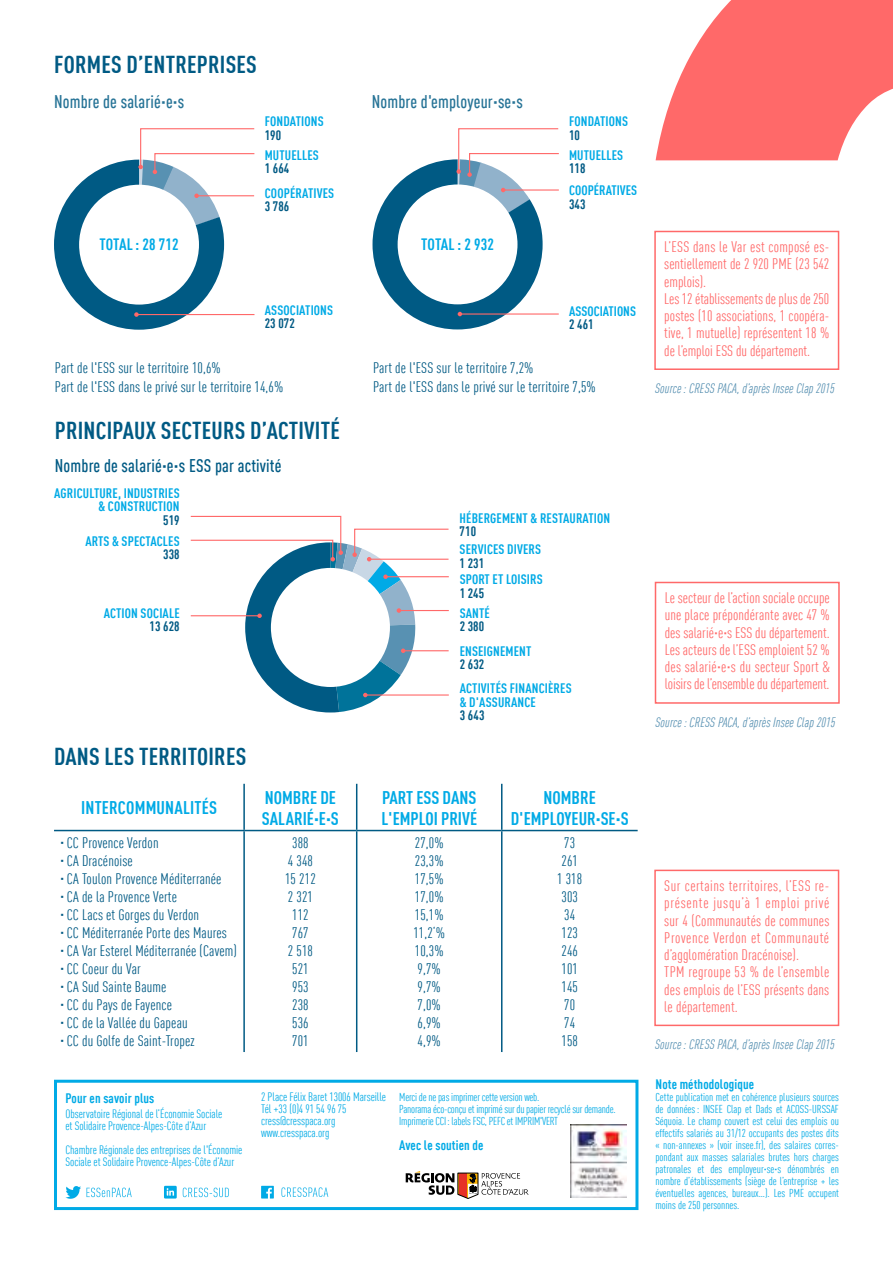
<style>
.page{position:relative;width:893px;height:1263px;background:#fff}
.page>*{position:absolute;margin:0;border:0;box-sizing:border-box;transform-origin:0 0}
.t1{font:700 condensed 24px "DIN Offc";letter-spacing:.01em;color:#005a84}
.t2{font:700 condensed 18px/21px "DIN Offc";color:#00aae6}
.t3{font:500 condensed 18px "DIN Offc";letter-spacing:.01em;color:#267396}
.t4{font:500 condensed 18px "DIN Offc";letter-spacing:.01em;color:#005a84}
.t5{font:700 condensed 16.2px "DIN Offc";letter-spacing:.01em;color:#00aae6}
.t6{font:condensed 15px/17.2px "DIN Offc";letter-spacing:.01em;color:#ff6969}
.t7{font:condensed 15px/18px "DIN Offc";letter-spacing:.01em;color:#005a84}
.t8{font:700 condensed 13.5px/13.5px "DIN Offc";letter-spacing:.01em;color:#00aae6;text-align:right}
.t9{font:italic condensed 13.5px "DIN Offc";letter-spacing:.01em;color:#5891b2}
.t10{font:700 condensed 13.5px "DIN Offc";letter-spacing:.01em;color:#005a84}
.t11{font:condensed 12px/12px "DIN Offc";letter-spacing:-.005em;color:#00aae6}
.t12{font:condensed 11.25px/12px "DIN Offc";letter-spacing:-.02em;color:#00aae6;text-align:justify}
.s1{font-size:16.5px}
</style>
<div class="page">
<img style="left:570px;top:1125px;width:57px;height:72px">
<svg style="left:406px;top:1171px;width:122px;height:27px"></svg>
<svg style="left:261px;top:1186px;width:13px;height:12px"></svg>
<svg style="left:281px;top:1187px;width:47px;height:10px"></svg>
<svg style="left:66px;top:1186px;width:66px;height:13px"></svg>
<svg style="left:164px;top:1186px;width:13px;height:12px"></svg>
<svg style="left:183px;top:1187px;width:46px;height:10px"></svg>
<div style="left:54px;top:1080px;width:584px;height:130px;border:3px solid #00aae6"></div>
<svg style="left:656px;top:0;width:237px;height:160px"></svg>
<div style="left:654px;top:231px;width:185px;height:139px;border:2px solid #ff6969"></div>
<div style="left:654px;top:870px;width:185px;height:156px;border:2px solid #ff6969"></div>
<div style="left:655px;top:582px;width:185px;height:122px;border:2px solid #ff6969"></div>
<hr style="left:243px;top:784px;width:2px;height:46px;background:#005a84">
<hr style="left:356px;top:784px;width:1px;height:46px;background:#005a84">
<hr style="left:501px;top:784px;width:1px;height:46px;background:#005a84">
<hr style="left:54px;top:830px;width:190px;height:1px;background:#005a84">
<hr style="left:244px;top:830px;width:113px;height:1px;background:#005a84">
<hr style="left:243px;top:831px;width:2px;height:221px;background:#005a84">
<hr style="left:357px;top:830px;width:145px;height:1px;background:#005a84">
<hr style="left:356px;top:831px;width:1px;height:221px;background:#005a84">
<hr style="left:502px;top:830px;width:136px;height:1px;background:#005a84">
<hr style="left:501px;top:831px;width:1px;height:221px;background:#005a84">
<svg style="left:54px;top:128px;width:201px;height:202px"></svg>
<svg style="left:372px;top:128px;width:187px;height:201px"></svg>
<svg style="left:190px;top:515px;width:259px;height:197px"></svg>
<h1 class="t1" style="left:54px;top:50px;width:204px">FORMES D’ENTREPRISES</h1>
<p class="t3" style="left:54px;top:91px;width:132px">Nombre de salarié·e·s</p>
<p class="t3" style="left:372px;top:91px;width:153px">Nombre d'employeur·se·s</p>
<p class="t8" style="left:265px;top:114px;width:60px">FONDATIONS</p>
<p class="t10" style="left:265px;top:127px;width:18px">190</p>
<p class="t8" style="left:265px;top:148px;width:56px">MUTUELLES</p>
<p class="t10" style="left:265px;top:160px;width:26px">1 664</p>
<p class="t8" style="left:265px;top:186px;width:71px">COOPÉRATIVES</p>
<p class="t10" style="left:265px;top:198px;width:26px">3 786</p>
<p class="t5" style="left:99px;top:234px;width:81px">TOTAL: 28 712</p>
<p class="t5" style="left:421px;top:234px;width:74px">TOTAL: 2 932</p>
<p class="t8" style="left:265px;top:303px;width:70px">ASSOCIATIONS</p>
<p class="t10" style="left:265px;top:315px;width:32px">23 072</p>
<p class="t8" style="left:569px;top:114px;width:60px">FONDATIONS</p>
<p class="t10" style="left:569px;top:127px;width:12px">10</p>
<p class="t8" style="left:569px;top:148px;width:56px">MUTUELLES</p>
<p class="t10" style="left:569px;top:160px;width:18px">118</p>
<p class="t8" style="left:569px;top:183px;width:70px">COOPÉRATIVES</p>
<p class="t10" style="left:569px;top:196px;width:18px">343</p>
<p class="t8" style="left:569px;top:304px;width:68px">ASSOCIATIONS</p>
<p class="t10" style="left:569px;top:316px;width:26px">2 461</p>
<p class="t7" style="left:55px;top:358px;width:230px;line-height:19.5px">Part de l'ESS sur le territoire 10,6%<br>Part de l'ESS dans le privé sur le territoire 14,6%</p>
<p class="t7" style="left:373px;top:358px;width:224px;line-height:19.5px">Part de l'ESS sur le territoire 7,2%<br>Part de l'ESS dans le privé sur le territoire 7,5%</p>
<h1 class="t1" style="left:55px;top:415px;width:287px">PRINCIPAUX SECTEURS D’ACTIVITÉ</h1>
<p class="t4" style="left:55px;top:454px;width:228px">Nombre de salarié·e·s ESS par activité</p>
<p class="t8" style="left:54px;top:486px;width:127px">AGRICULTURE, INDUSTRIES &amp; CONSTRUCTION</p>
<p class="t10" style="left:163px;top:511px;width:18px">519</p>
<p class="t8" style="left:85px;top:534px;width:96px">ARTS &amp; SPECTACLES</p>
<p class="t10" style="left:163px;top:546px;width:18px">338</p>
<p class="t8" style="left:104px;top:606px;width:77px">ACTION SOCIALE</p>
<p class="t10" style="left:150px;top:618px;width:32px">13 628</p>
<h1 class="t1" style="left:54px;top:741px;width:194px">DANS LES TERRITOIRES</h1>
<p class="t8" style="left:460px;top:511px;width:152px">HÉBERGEMENT &amp; RESTAURATION</p>
<p class="t10" style="left:460px;top:523px;width:18px">710</p>
<p class="t8" style="left:460px;top:542px;width:83px">SERVICES DIVERS</p>
<p class="t10" style="left:460px;top:555px;width:26px">1 231</p>
<p class="t8" style="left:460px;top:572px;width:85px">SPORT ET LOISIRS</p>
<p class="t10" style="left:460px;top:584px;width:26px">1 245</p>
<p class="t8" style="left:460px;top:606px;width:32px">SANTÉ</p>
<p class="t10" style="left:460px;top:618px;width:26px">2 380</p>
<p class="t8" style="left:460px;top:644px;width:73px">ENSEIGNEMENT</p>
<p class="t10" style="left:460px;top:656px;width:26px">2 632</p>
<p class="t8" style="left:460px;top:681px;width:113px;text-align:left">ACTIVITÉS FINANCIÈRES &amp; D'ASSURANCE</p>
<p class="t10" style="left:460px;top:707px;width:26px">3 643</p>
<p class="t2" style="left:81px;top:797px;width:137px">INTERCOMMUNALITÉS</p>
<p class="t2" style="left:262px;top:786px;width:78px">NOMBRE DE<br>SALARIÉ·E·S</p>
<p class="t2" style="left:381px;top:786px;width:97px">PART ESS DANS<br>L'EMPLOI PRIVÉ</p>
<p class="t2" style="left:511px;top:786px;width:119px;text-align:center">NOMBRE<br>D'EMPLOYEUR·SE·S</p>
<p class="t7" style="left:60px;top:834px;width:178px"><span class="s1">·</span> CC Provence Verdon<br><span class="s1">·</span> CA Dracénoise<br><span class="s1">·</span> CA Toulon Provence Méditerranée<br><span class="s1">·</span> CA de la Provence Verte<br><span class="s1">·</span> CC Lacs et Gorges du Verdon<br><span class="s1">·</span> CC Méditerranée Porte des Maures<br><span class="s1">·</span> CA Var Esterel Méditerranée (Cavem) <span class="s1">·</span> CC Coeur du Var<br><span class="s1">·</span> CA Sud Sainte Baume<br><span class="s1">·</span> CC du Pays de Fayence<br><span class="s1">·</span> CC de la Vallée du Gapeau<br><span class="s1">·</span> CC du Golfe de Saint-Tropez</p>
<p class="t7" style="left:285px;top:834px;width:32px;text-align:center">388<br>4 348<br>15 212<br>2 321<br>112<br>767<br>2 518<br>521<br>953<br>238<br>536<br>701</p>
<p class="t7" style="left:413px;top:834px;width:33px">27,0%<br>23,3%<br>17,5%<br>17,0%<br>15,1%<br>11,2‘%<br>10,3%<br>9,7%<br>9,7%<br>7,0%<br>6,9%<br>4,9%</p>
<p class="t7" style="left:557px;top:834px;width:27px;text-align:center">73<br>261<br>1 318<br>303<br>34<br>123<br>246<br>101<br>145<br>70<br>74<br>158</p>
<p class="t11" style="left:261px;top:1091px;width:126px">2 Place Félix Baret 13006 Marseille<br>Tél +33 (0)4 91 54 96 75 cress@cresspaca.org www.cresspaca.org</p>
<p class="t12" style="left:399px;top:1090px;width:218px;text-align:left">Merci de ne pas imprimer cette version web.<br>Panorama éco-conçu et imprimé sur du papier recyclé sur demande.<br>Imprimerie CCI: labels FSC, PEFC et IMPRIM'VERT</p>
<p class="t8" style="left:66px;top:1091px;width:90px">Pour en savoir plus</p>
<p class="t11" style="left:66px;top:1108px;width:158px">Observatoire Régional de l’Économie Sociale et Solidaire Provence-Alpes-Côte d’Azur</p>
<p class="t11" style="left:66px;top:1144px;width:178px">Chambre Régionale des entreprises de l'Économie<br>Sociale et Solidaire Provence-Alpes-Côte d’Azur</p>
<p class="t8" style="left:399px;top:1138px;width:86px">Avec le soutien de</p>
<p class="t6" style="left:664px;top:238px;width:167px">L’ESS dans le Var est composé es&shy;sentiellement de 2 920 PME (23 542 emplois).<br>Les 12 établissements de plus de 250 postes (10 associations, 1 coopéra&shy;tive, 1 mutuelle) représentent 18 % de l’emploi ESS du département.</p>
<p class="t9" style="left:655px;top:380px;width:181px">Source: CRESS PACA, d’après Insee Clap 2015</p>
<p class="t6" style="left:665px;top:589px;width:167px;text-align:justify">Le secteur de l’action sociale occupe une place prépondérante avec 47 % des salarié·e·s ESS du département.<br>Les acteurs de l’ESS emploient 52 % des salarié·e·s du secteur Sport &amp; loisirs de l’ensemble du département.</p>
<p class="t9" style="left:655px;top:714px;width:181px">Source: CRESS PACA, d’après Insee Clap 2015</p>
<p class="t6" style="left:664px;top:877px;width:167px">Sur certains territoires, l’ESS re&shy;présente jusqu’à 1 emploi privé sur 4 (Communautés de communes<br>Provence Verdon et Communauté d’agglomération Dracénoise).<br>TPM regroupe 53 % de l’ensemble des emplois de l’ESS présents dans le département.</p>
<p class="t9" style="left:655px;top:1037px;width:181px">Source: CRESS PACA, d’après Insee Clap 2015</p>
<p class="t8" style="left:655px;top:1077px;width:100px">Note méthodologique</p>
<p class="t12" style="left:655px;top:1091px;width:185px">Cette publication met en cohérence plusieurs sources de données: INSEE Clap et Dads et ACOSS-URSSAF Séquoia. Le champ couvert est celui des emplois ou effectifs salariés au 31/12 occupants des postes dits « non-annexes » (voir insee.fr), des salaires corres&shy;pondant aux masses salariales brutes hors charges patronales et des employeur·se·s dénombrés en nombre d’établissements (siège de l’entreprise + les éventuelles agences, bureaux…). Les PME occupent moins de 250 personnes.</p>
</div>
